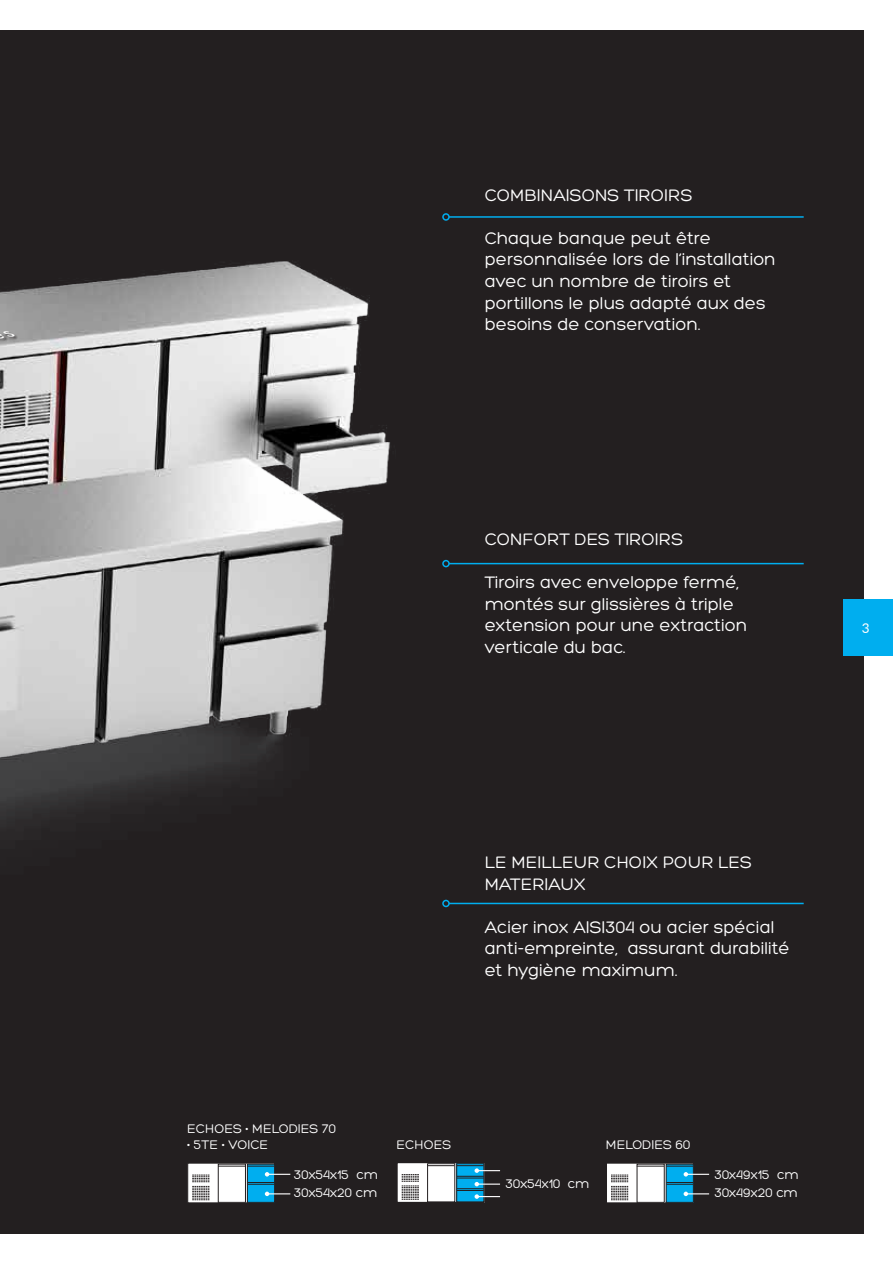
<style>
.page{position:relative;width:893px;height:1263px;background:#fff}
.page>*{position:absolute;margin:0;border:0;box-sizing:border-box;transform-origin:0 0}
.t1{font:18px/21.6px "Hero";color:#fff}
.t2{font:13.5px/18px "Hero";color:#fff}
.t3{font:13.5px "Lato";color:#fff}
</style>
<div class="page">
<div style="left:0;top:30px;width:863px;height:1203px;background:#231f20"></div>
<img style="left:0;top:261px;width:390px;height:934px">
<div style="left:0;top:332px;width:18px;height:16px;background:#231f20;opacity:.75"></div>
<svg style="left:608px;top:1164px;width:58px;height:37px"></svg>
<div style="left:606px;top:1162px;width:88px;height:41px;border:1px solid #231f20"></div>
<div style="left:637px;top:1164px;width:27px;height:38px;background:#fff"></div>
<div style="left:666px;top:1164px;width:27px;height:38px;background:#00aeef"></div>
<svg style="left:666px;top:1182px;width:27px;height:3px"></svg>
<svg style="left:611px;top:1174px;width:17px;height:26px"></svg>
<svg style="left:637px;top:1166px;width:72px;height:10px"></svg>
<svg style="left:684px;top:1191px;width:25px;height:5px"></svg>
<div style="left:397px;top:1162px;width:87px;height:40px;background:#fff"></div>
<div style="left:397px;top:1162px;width:88px;height:41px;border:1px solid #231f20"></div>
<div style="left:427px;top:1163px;width:28px;height:39px;border:1px solid #231f20"></div>
<div style="left:457px;top:1164px;width:27px;height:38px;background:#00aeef"></div>
<div style="left:456px;top:1163px;width:28px;height:39px;border:1px solid #231f20"></div>
<svg style="left:402px;top:1174px;width:17px;height:26px"></svg>
<svg style="left:427px;top:1165px;width:73px;height:34px"></svg>
<svg style="left:189px;top:1164px;width:58px;height:37px"></svg>
<div style="left:187px;top:1162px;width:88px;height:41px;border:1px solid #231f20"></div>
<div style="left:218px;top:1164px;width:27px;height:38px;background:#fff"></div>
<div style="left:218px;top:1164px;width:28px;height:38px;border:1px solid #231f20"></div>
<div style="left:247px;top:1164px;width:28px;height:38px;background:#00aeef"></div>
<div style="left:247px;top:1164px;width:28px;height:38px;border:1px solid #231f20"></div>
<svg style="left:248px;top:1182px;width:26px;height:3px"></svg>
<svg style="left:192px;top:1174px;width:17px;height:26px"></svg>
<svg style="left:218px;top:1166px;width:72px;height:10px"></svg>
<svg style="left:265px;top:1191px;width:25px;height:5px"></svg>
<hr style="left:449px;top:216px;width:355px;height:2px;background:#00aeef">
<div style="left:442px;top:213px;width:8px;height:8px;border:2px solid #00aeef;border-radius:50%"></div>
<hr style="left:449px;top:563px;width:355px;height:1px;background:#00aeef">
<div style="left:442px;top:560px;width:8px;height:7px;border:2px solid #00aeef;border-radius:50%"></div>
<hr style="left:449px;top:903px;width:355px;height:1px;background:#00aeef">
<div style="left:442px;top:900px;width:8px;height:7px;border:2px solid #00aeef;border-radius:50%"></div>
<div style="left:844px;top:600px;width:49px;height:56px;background:#00aeef"></div>
<svg style="left:1px;top:331px;width:15px;height:6px"></svg>
<p class="t1" style="left:485px;top:184px;width:209px">COMBINAISONS TIROIRS</p>
<p class="t1" style="left:485px;top:227px;width:293px">Chaque banque peut être personnalisée lors de l’installation avec un nombre de tiroirs et portillons le plus adapté aux des besoins de conservation.</p>
<p class="t1" style="left:485px;top:528px;width:200px">CONFORT DES TIROIRS</p>
<p class="t1" style="left:485px;top:572px;width:264px">Tiroirs avec enveloppe fermé, montés sur glissières à triple extension pour une extraction verticale du bac.</p>
<p class="t3" style="left:862px;top:618px;width:9px">3</p>
<p class="t1" style="left:485px;top:851px;width:268px">LE MEILLEUR CHOIX POUR LES<br>MATERIAUX</p>
<p class="t1" style="left:485px;top:916px;width:306px">Acier inox AISI304 ou acier spécial anti-empreinte, assurant durabilité et hygiène maximum.</p>
<p class="t2" style="left:187px;top:1120px;width:151px">ECHOES • MELODIES 70</p>
<p class="t2" style="left:187px;top:1136px;width:83px">• 5TE • VOICE</p>
<p class="t2" style="left:294px;top:1165px;width:86px">30x54x15 cm<br>30x54x20 cm</p>
<p class="t2" style="left:397px;top:1136px;width:56px">ECHOES</p>
<p class="t2" style="left:606px;top:1136px;width:86px">MELODIES 60</p>
<p class="t2" style="left:505px;top:1174px;width:86px">30x54x10 cm</p>
<p class="t2" style="left:714px;top:1165px;width:86px">30x49x15 cm<br>30x49x20 cm</p>
</div>
